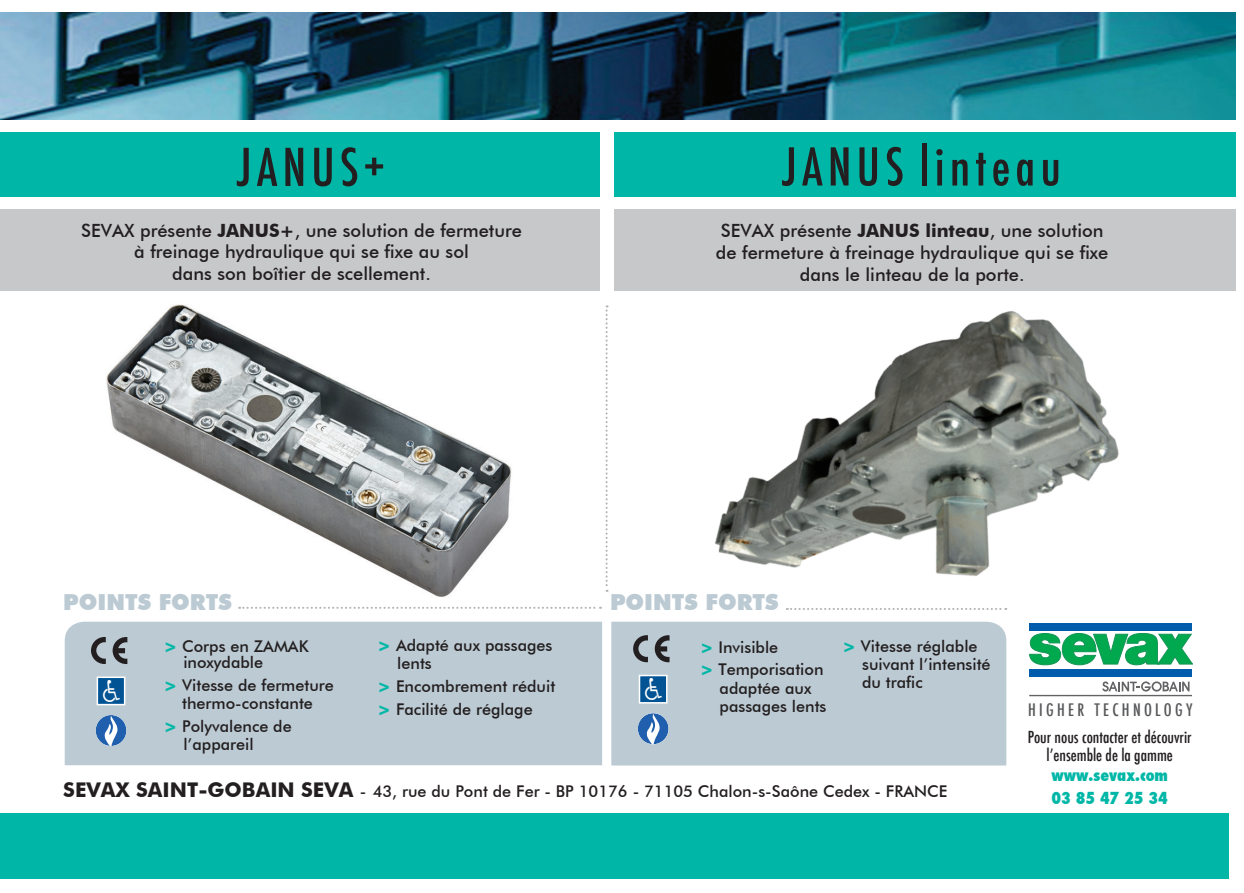
<style>
.page{position:relative;width:1244px;height:893px;background:#fff}
.page>*{position:absolute;margin:0;border:0;box-sizing:border-box;transform-origin:0 0}
.t1{font:500 condensed 50.62px "Futura";letter-spacing:.1em;color:#231f20}
.t2{font:900 22.05px "Futura BT";color:#bccad3}
.t3{font:500 18.22px/21.8px "Futura BT";color:#231f20;text-align:center}
.t4{font:500 condensed 16.88px "Futura";letter-spacing:.2em;color:#57585a}
.t5{font:500 16.2px/18.2px "Futura BT";color:#231f20}
.t6{font:500 condensed 16.2px/18.2px "Futura";color:#231f20;text-align:center}
.t7{font:800 condensed 16.2px/22.3px "Futura";color:#00b7a7}
.s1{font-weight:700}
.s2{font-weight:900;color:#00b7a7}
.s3{font-weight:700;font-size:20.25px}
</style>
<div class="page">
<div style="left:0;top:210px;width:1235px;height:81px;background:#c7c8ca"></div>
<img style="left:106px;top:304px;width:406px;height:293px">
<img style="left:0;top:13px;width:1235px;height:107px">
<div style="left:0;top:123px;width:1235px;height:74px;background:#00b7a7"></div>
<div style="left:0;top:120px;width:1237px;height:12px;background:#fff"></div>
<div style="left:600px;top:123px;width:13px;height:175px;background:#fff"></div>
<div style="left:0;top:813px;width:1228px;height:66px;background:#00b7a7"></div>
<div style="left:65px;top:622px;width:537px;height:143px;background:#bccad3"></div>
<svg style="left:91px;top:637px;width:15px;height:27px"></svg>
<svg style="left:113px;top:637px;width:14px;height:27px"></svg>
<div style="left:97px;top:677px;width:28px;height:28px;background:#015394"></div>
<div style="left:97px;top:676px;width:28px;height:29px;border:2px solid #fff"></div>
<svg style="left:96px;top:715px;width:30px;height:31px"></svg>
<div style="left:611px;top:622px;width:395px;height:143px;background:#bccad3"></div>
<img style="left:643px;top:209px;width:553px;height:490px">
<svg style="left:633px;top:635px;width:15px;height:27px"></svg>
<svg style="left:655px;top:635px;width:14px;height:27px"></svg>
<div style="left:639px;top:675px;width:28px;height:28px;background:#015394"></div>
<div style="left:639px;top:675px;width:28px;height:29px;border:2px solid #fff"></div>
<svg style="left:638px;top:713px;width:30px;height:31px"></svg>
<svg style="left:239px;top:607px;width:362px;height:2px"></svg>
<svg style="left:787px;top:608px;width:219px;height:2px"></svg>
<svg style="left:605px;top:305px;width:2px;height:287px"></svg>
<h1 class="t1" style="left:237px;top:135px;width:149px">JANUS+</h1>
<h1 class="t1" style="left:782px;top:134px;width:280px">JANUS linteau</h1>
<p class="t3" style="left:81px;top:219px;width:442px">SEVAX présente <span class="s1">JANUS+</span>, une solution de fermeture à freinage hydraulique qui se fixe au sol<br>dans son boîtier de scellement.</p>
<p class="t3" style="left:716px;top:219px;width:394px">SEVAX présente <span class="s1">JANUS linteau</span>, une solution de fermeture à freinage hydraulique qui se fixe dans le linteau de la porte.</p>
<h2 class="t2" style="left:63px;top:589px;width:170px">POINTS FORTS</h2>
<p class="t5" style="left:183px;top:637px;width:127px;line-height:16.7px;text-indent:-20px"><span class="s2">&gt;</span> Corps en ZAMAK inoxydable</p>
<p class="t5" style="left:164px;top:676px;width:172px;text-align:center"><span class="s2">&gt;</span> Vitesse de fermeture thermo-constante</p>
<p class="t5" style="left:183px;top:717px;width:110px;text-indent:-20px"><span class="s2">&gt;</span> Polyvalence de l’appareil</p>
<p class="t5" style="left:397px;top:636px;width:157px;text-indent:-20px"><span class="s2">&gt;</span> Adapté aux passages lents</p>
<p class="t5" style="left:378px;top:675px;width:179px;line-height:22.7px"><span class="s2">&gt;</span> Encombrement réduit <span class="s2">&gt;</span> Facilité de réglage</p>
<h2 class="t2" style="left:610px;top:589px;width:170px">POINTS FORTS</h2>
<p class="t5" style="left:700px;top:635px;width:125px;line-height:22.7px"><span class="s2">&gt;</span> Invisible<br><span class="s2">&gt;</span> Temporisation</p>
<p class="t5" style="left:719px;top:679px;width:108px">adaptée aux passages lents</p>
<p class="t5" style="left:862px;top:637px;width:130px;text-indent:-20px"><span class="s2">&gt;</span> Vitesse réglable suivant l’intensité du trafic</p>
<p class="t5" style="left:63px;top:782px;width:885px"><span class="s3">SEVAX SAINT-GOBAIN SEVA</span> - 43, rue du Pont de Fer - BP 10176 - 71105 Chalon-s-Saône Cedex - FRANCE</p>
<p class="t4" style="left:1028px;top:699px;width:166px">HIGHER TECHNOLOGY</p>
<p class="t6" style="left:1028px;top:728px;width:165px">Pour nous contacter et découvrir l’ensemble de la gamme</p>
<p class="t7" style="left:1051px;top:764px;width:118px">www.sevax.com<br>03 85 47 25 34</p>
</div>
